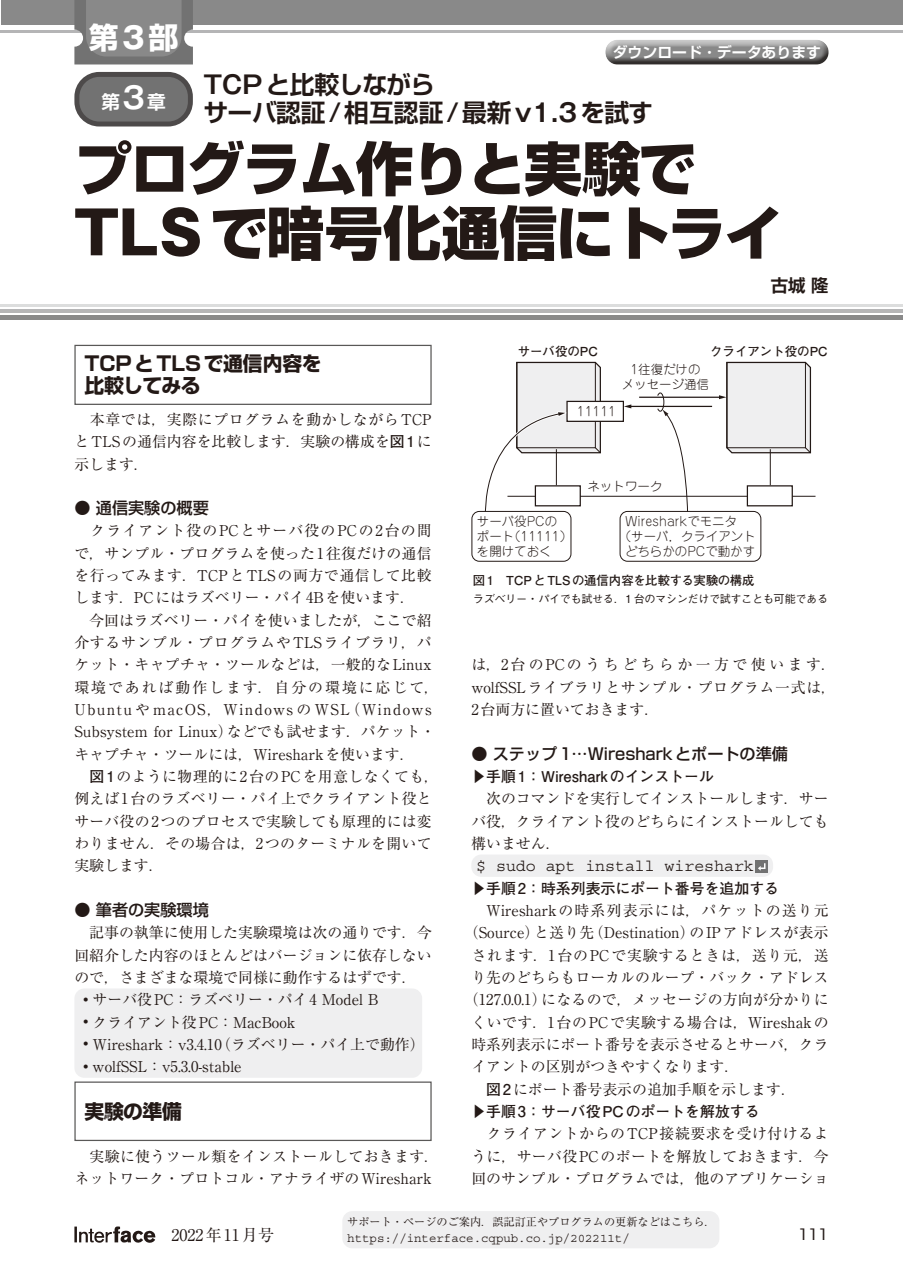
<style>
.page{position:relative;width:903px;height:1275px;background:#fff}
.page>*{position:absolute;margin:0;border:0;box-sizing:border-box;transform-origin:0 0}
.t1{font:800 58.27px/64.6px "Shin Go Pro";letter-spacing:-.035em;color:#231916}
.t2{font:700 29.75px "Shin Go Pro";color:#fff}
.t3{font:700 24.85px/28.5px "Shin Go Pro De";letter-spacing:-.035em;color:#231916}
.t4{font:700 19.78px/22.4px "Shin Go Pro";color:#231916}
.t5{font:700 18.55px "Shin Go Pro De";color:#fff}
.t6{font:700 17.32px "Shin Go Pro De";color:#231916}
.t7{font:16.45px "Courier Std";color:#231916}
.t8{font:500 16.1px "Shin Go Pro";color:#231916}
.t9{font:16.1px "Ryumin Pro";color:#231916}
.t10{font:15.58px "ITC Avant Garde Std";color:#231916;scale:1.11 1}
.t11{font:14.88px/22.4px "Ryumin Pro";color:#231916;text-align:justify}
.t12{font:700 14.88px "Futo Go B101 Pro";color:#231916}
.t13{font:14.88px "Ryumin Pro";letter-spacing:.02em;color:#231916}
.t14{font:14.88px "Ryumin Pro";letter-spacing:.035em;color:#231916}
.t15{font:14.88px "Ryumin Pro";letter-spacing:.075em;color:#231916}
.t16{font:14.88px "Ryumin Pro";letter-spacing:.055em;color:#231916}
.t17{font:700 14.88px "Shin Go Pro De";color:#fff}
.t18{font:300 12.6px "Jun 101 Pro";color:#231916}
.t19{font:300 12.42px/14.9px "Jun 101 Pro";color:#231916;text-align:center}
.t20{font:700 12.42px "Futo Go B101 Pro";color:#231916}
.t21{font:12.42px "Courier Std";color:#231916}
.t22{font:500 11.2px "Gothic BBB Pro";letter-spacing:-.035em;color:#231916}
.t23{font:11.2px "Ryumin Pro";color:#231916}
.s1{font-family:"Gothic MB101 Pro"}
.s2{font-family:"Gothic MB101 Pro De";font-size:29.75px}
.s3{font-family:"Gothic MB101 Pro De"}
.s4{font-family:"Futo Go B101 Pro";font-weight:700}
.s5{font-size:12.25px}
</style>
<div class="page">
<svg style="left:74px;top:1226px;width:81px;height:17px"></svg>
<hr style="left:0;top:30px;width:903px;height:2px;background:#b5b5b6">
<div style="left:1px;top:0;width:902px;height:25px;background:#898989"></div>
<hr style="left:0;top:309px;width:903px;height:4px;background:#b5b5b6">
<div style="left:0;top:315px;width:903px;height:5px;background:#898989"></div>
<hr style="left:0;top:304px;width:903px;height:2px;background:#dcdddd">
<div style="left:74px;top:345px;width:358px;height:60px;border:1px solid #595857"></div>
<div style="left:74px;top:988px;width:348px;height:90px;background:#efeff0;border-radius:10px"></div>
<div style="left:74px;top:1081px;width:358px;height:60px;border:1px solid #595857"></div>
<div style="left:471px;top:854px;width:302px;height:23px;background:#efeff0;border-radius:10px"></div>
<div style="left:756px;top:861px;width:12px;height:12px;background:#727272"></div>
<svg style="left:758px;top:863px;width:8px;height:8px"></svg>
<hr style="left:507px;top:496px;width:308px;height:1px;background:#231916">
<div style="left:747px;top:486px;width:45px;height:20px;background:#fff"></div>
<div style="left:747px;top:485px;width:46px;height:21px;border:1px solid #231916"></div>
<hr style="left:770px;top:449px;width:1px;height:36px;background:#231916">
<hr style="left:639px;top:397px;width:81px;height:1px;background:#231916">
<svg style="left:719px;top:361px;width:93px;height:93px"></svg>
<hr style="left:630px;top:406px;width:82px;height:1px;background:#231916">
<svg style="left:624px;top:404px;width:7px;height:4px"></svg>
<svg style="left:657px;top:392px;width:32px;height:119px"></svg>
<div style="left:620px;top:511px;width:141px;height:51px;border:1px solid #231916;border-radius:7px"></div>
<div style="left:566px;top:401px;width:58px;height:21px;border:1px solid #231916"></div>
<svg style="left:481px;top:361px;width:120px;height:154px"></svg>
<div style="left:472px;top:511px;width:99px;height:50px;background:#fff;border-radius:7px"></div>
<div style="left:472px;top:511px;width:99px;height:51px;border:1px solid #231916;border-radius:7px"></div>
<svg style="left:74px;top:0;width:119px;height:64px"></svg>
<div style="left:77px;top:74px;width:113px;height:50px;background:#727272;border-radius:22px"></div>
<div style="left:74px;top:72px;width:119px;height:54px;border:5px solid #4d4a4a;border-radius:22px"></div>
<div style="left:602px;top:36px;width:228px;height:23px;background:#fff;opacity:.75"></div>
<div style="left:602px;top:42px;width:228px;height:24px;background:#231916;opacity:.75"></div>
<div style="left:342px;top:1211px;width:377px;height:37px;background:#efeff0;border-radius:10px"></div>
<h2 class="t2" style="left:89px;top:14px;width:91px">第<span class="s1">3</span>部</h2>
<p class="t5" style="left:101px;top:87px;width:66px">第<span class="s2">3</span>章</p>
<p class="t17" style="left:613px;top:40px;width:210px">ダウンロード<span class="s3">・</span>データあります</p>
<h3 class="t3" style="left:203px;top:67px;width:451px"><span class="s3">TCP</span> と比較しながら<br>サーバ認証<span class="s3">/</span>相互認証<span class="s3">/</span>最新<span class="s3">v1.3</span>を試す</h3>
<h1 class="t1" style="left:74px;top:130px;width:710px">プログラム作りと実験で<br><span class="s1">TLS</span>で暗号化通信にトライ</h1>
<h3 class="t4" style="left:84px;top:350px;width:239px">TCPとTLSで通信内容を比較してみる</h3>
<p class="t11" style="left:74px;top:407px;width:359px">　本章では，実際にプログラムを動かしながらTCPとTLSの通信内容を比較します．実験の構成を<span class="s4">図1</span>に示します．</p>
<p class="t8" style="left:74px;top:495px;width:136px">● 通信実験の概要</p>
<p class="t11" style="left:74px;top:519px;width:366px;text-align:left">　クライアント役のPCとサーバ役のPCの2台の間で，サンプル・プログラムを使った1往復だけの通信を行ってみます．TCPとTLSの両方で通信して比較します．PCにはラズベリー・パイ4Bを使います．<br>　今回はラズベリー・パイを使いましたが，ここで紹介するサンプル・プログラムやTLSライブラリ，パケット・キャプチャ・ツールなどは，一般的なLinux環境であれば動作します．自分の環境に応じて，<br>Ubuntu や macOS，Windows の WSL（Windows<br>Subsystem for Linux）などでも試せます．パケット・キャプチャ・ツールには，Wiresharkを使います．</p>
<p class="t11" style="left:74px;top:764px;width:366px;text-align:left;text-indent:15px"><span class="s4">図1</span>のように物理的に2台のPCを用意しなくても，例えば1台のラズベリー・パイ上でクライアント役とサーバ役の2つのプロセスで実験しても原理的には変わりません．その場合は，2つのターミナルを開いて実験します．</p>
<p class="t8" style="left:74px;top:896px;width:136px">● 筆者の実験環境</p>
<p class="t11" style="left:74px;top:920px;width:359px">　記事の執筆に使用した実験環境は次の通りです．今</p>
<p class="t11" style="left:74px;top:943px;width:359px">回紹介した内容のほとんどはバージョンに依存しない</p>
<p class="t11" style="left:74px;top:965px;width:344px">ので，さまざまな環境で同様に動作するはずです．</p>
<p class="t11" style="left:83px;top:987px;width:297px"><span class="s5">・</span>サーバ役PC：ラズベリー・パイ4 Model B</p>
<p class="t11" style="left:83px;top:1010px;width:214px"><span class="s5">・</span>クライアント役PC：MacBook</p>
<p class="t11" style="left:83px;top:1032px;width:343px"><span class="s5">・</span> Wireshark：v3.4.10（ラズベリー・パイ上で動作）</p>
<p class="t11" style="left:83px;top:1054px;width:160px"><span class="s5">・</span> wolfSSL：v5.3.0-stable</p>
<h3 class="t4" style="left:84px;top:1098px;width:99px">実験の準備</h3>
<p class="t11" style="left:74px;top:1144px;width:366px">　実験に使うツール類をインストールしておきます．ネットワーク・プロトコル・アナライザのWireshark</p>
<p class="t6" style="left:771px;top:271px;width:59px">古城 隆</p>
<p class="t20" style="left:518px;top:341px;width:82px">サーバ役のPC</p>
<p class="t20" style="left:710px;top:341px;width:119px">クライアント役のPC</p>
<p class="t19" style="left:622px;top:360px;width:89px">1往復だけの<br>メッセージ通信</p>
<p class="t19" style="left:577px;top:403px;width:41px">11111</p>
<p class="t18" style="left:587px;top:476px;width:77px">ネットワーク</p>
<p class="t19" style="left:625px;top:512px;width:114px">Wiresharkでモニタ</p>
<p class="t19" style="left:619px;top:527px;width:139px">（サーバ，クライアント</p>
<p class="t19" style="left:625px;top:542px;width:132px">どちらかのPCで動かす</p>
<p class="t19" style="left:477px;top:512px;width:97px;text-align:left">サーバ役PCのポート（11111）を開けておく</p>
<p class="t20" style="left:473px;top:570px;width:283px">図1　TCPとTLSの通信内容を比較する実験の構成</p>
<p class="t22" style="left:473px;top:589px;width:357px">ラズベリー・パイでも試せる．1 台のマシンだけで試すことも可能である</p>
<p class="t11" style="left:471px;top:653px;width:366px">は，2台のPCのうちどちらか一方で使います．wolfSSLライブラリとサンプル・プログラム一式は，2台両方に置いておきます．</p>
<p class="t8" style="left:471px;top:740px;width:318px">● ステップ1…Wiresharkとポートの準備</p>
<p class="t12" style="left:471px;top:764px;width:244px">▶手順1：Wiresharkのインストール</p>
<p class="t11" style="left:471px;top:787px;width:359px">　次のコマンドを実行してインストールします．サーバ役，クライアント役のどちらにインストールしても構いません．</p>
<p class="t7" style="left:476px;top:857px;width:279px">$ sudo apt install wireshark</p>
<p class="t12" style="left:471px;top:876px;width:309px">▶手順2：時系列表示にポート番号を追加する</p>
<p class="t15" style="left:471px;top:899px;width:359px">　Wiresharkの時系列表示には，パケットの送り元</p>
<p class="t11" style="left:464px;top:920px;width:366px">（Source）と送り先（Destination）のIPアドレスが表示</p>
<p class="t16" style="left:471px;top:943px;width:359px">されます．1台のPCで実験するときは，送り元，送</p>
<p class="t11" style="left:471px;top:965px;width:359px">り先のどちらもローカルのループ・バック・アドレス</p>
<p class="t13" style="left:464px;top:988px;width:366px">（127.0.0.1）になるので，メッセージの方向が分かりに</p>
<p class="t14" style="left:471px;top:1010px;width:359px">くいです．1台のPCで実験する場合は，Wireshakの</p>
<p class="t11" style="left:471px;top:1032px;width:359px">時系列表示にポート番号を表示させるとサーバ，クラ</p>
<p class="t11" style="left:471px;top:1054px;width:269px">イアントの区別がつきやすくなります．</p>
<p class="t11" style="left:486px;top:1077px;width:311px"><span class="s4">図2</span>にポート番号表示の追加手順を示します．</p>
<p class="t12" style="left:471px;top:1099px;width:290px">▶手順3：サーバ役PCのポートを解放する</p>
<p class="t11" style="left:471px;top:1121px;width:359px">　クライアントからのTCP接続要求を受け付けるように，サーバ役PCのポートを解放しておきます．今回のサンプル・プログラムでは，他のアプリケーショ</p>
<p class="t23" style="left:347px;top:1213px;width:370px">サポート・ページのご案内．誤記訂正やプログラムの更新などはこちら．</p>
<p class="t21" style="left:347px;top:1231px;width:284px">https://interface.cqpub.co.jp/202211t/</p>
<p class="t9" style="left:155px;top:1222px;width:120px">　2022年11月号</p>
<p class="t10" style="left:798px;top:1225px;width:29px">111</p>
</div>
